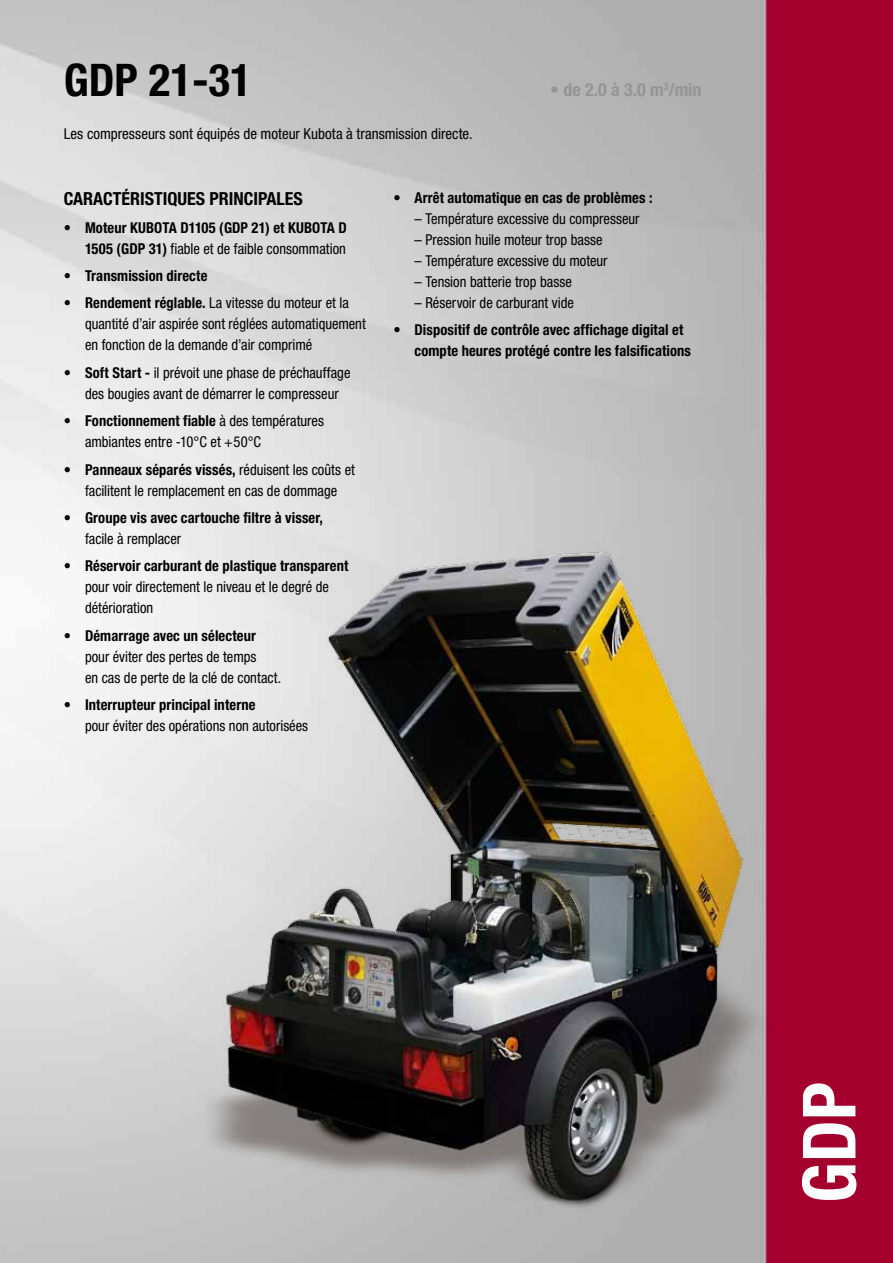
<style>
.page{position:relative;width:893px;height:1263px;background:#fff}
.page>*{position:absolute;margin:0;border:0;box-sizing:border-box;transform-origin:0 0}
.t1{font:700 condensed 73.5px "Helvetica Neue";color:#fff}
.t2{font:700 condensed 45px "Helvetica Neue";color:#000}
.t3{font:700 condensed 18px "Helvetica Neue";color:#000}
.t4{font:700 condensed 18px "Helvetica Neue";color:#959595}
.t5{font:condensed 15px/21px "Helvetica Neue";color:#000}
.t6{font:700 condensed 15px/21px "Helvetica Neue";letter-spacing:.005em;color:#000;text-align:right}
.s1{font-weight:400}
.s2{font-weight:700}
</style>
<div class="page">
<img style="left:0;top:0;width:893px;height:1263px">
<img style="left:198px;top:532px;width:574px;height:688px">
<h2 class="t2" style="left:64px;top:53px;width:190px">GDP 21-31</h2>
<p class="t5" style="left:64px;top:123px;width:410px">Les compresseurs sont équipés de moteur Kubota à transmission directe.</p>
<p class="t4" style="left:550px;top:79px;width:153px">• de 2.0 à 3.0 m<sup>3</sup>/min</p>
<p class="t3" style="left:64px;top:188px;width:240px">CARACTÉRISTIQUES PRINCIPALES</p>
<p class="t6" style="left:64px;top:217px;width:285px">• Moteur KUBOTA D1105 (GDP 21) et KUBOTA D<br>1505 (GDP 31) <span class="s1">fiable et de faible consommation</span></p>
<p class="t6" style="left:64px;top:265px;width:145px">• Transmission directe</p>
<p class="t5" style="left:85px;top:293px;width:282px;text-indent:-21px"><span class="s2">• Rendement réglable.</span> La vitesse du moteur et la quantité d’air aspirée sont réglées automatiquement en fonction de la demande d’air comprimé</p>
<p class="t5" style="left:85px;top:362px;width:267px;text-indent:-21px"><span class="s2">• Soft Start -</span> il prévoit une phase de préchauffage des bougies avant de démarrer le compresseur</p>
<p class="t5" style="left:85px;top:410px;width:240px;text-indent:-21px"><span class="s2">• Fonctionnement fiable</span> à des températures ambiantes entre -10°C et +50°C</p>
<p class="t5" style="left:64px;top:459px;width:293px;text-align:center"><span class="s2">• Panneaux séparés vissés,</span> réduisent les coûts et facilitent le remplacement en cas de dommage</p>
<p class="t6" style="left:64px;top:507px;width:261px">• Groupe vis avec cartouche filtre à visser,</p>
<p class="t5" style="left:85px;top:528px;width:98px">facile à remplacer</p>
<p class="t6" style="left:64px;top:555px;width:286px">• Réservoir carburant de plastique transparent</p>
<p class="t5" style="left:85px;top:576px;width:245px">pour voir directement le niveau et le degré de détérioration</p>
<p class="t6" style="left:64px;top:625px;width:194px">• Démarrage avec un sélecteur</p>
<p class="t5" style="left:85px;top:646px;width:198px">pour éviter des pertes de temps<br>en cas de perte de la clé de contact.</p>
<p class="t6" style="left:64px;top:694px;width:193px">• Interrupteur principal interne</p>
<p class="t5" style="left:85px;top:715px;width:225px">pour éviter des opérations non autorisées</p>
<p class="t6" style="left:393px;top:187px;width:261px">• Arrêt automatique en cas de problèmes :</p>
<p class="t5" style="left:415px;top:208px;width:226px">– Température excessive du compresseur</p>
<p class="t5" style="left:415px;top:229px;width:189px">– Pression huile moteur trop basse</p>
<p class="t5" style="left:415px;top:250px;width:194px">– Température excessive du moteur</p>
<p class="t5" style="left:415px;top:271px;width:159px">– Tension batterie trop basse</p>
<p class="t5" style="left:415px;top:292px;width:161px">– Réservoir de carburant vide</p>
<p class="t6" style="left:415px;top:319px;width:278px;text-align:left;text-indent:-21px">• Dispositif de contrôle avec affichage digital et compte heures protégé contre les falsifications</p>
<h1 class="t1" style="left:785px;top:1203px;width:123px;rotate:-90deg">GDP</h1>
</div>
